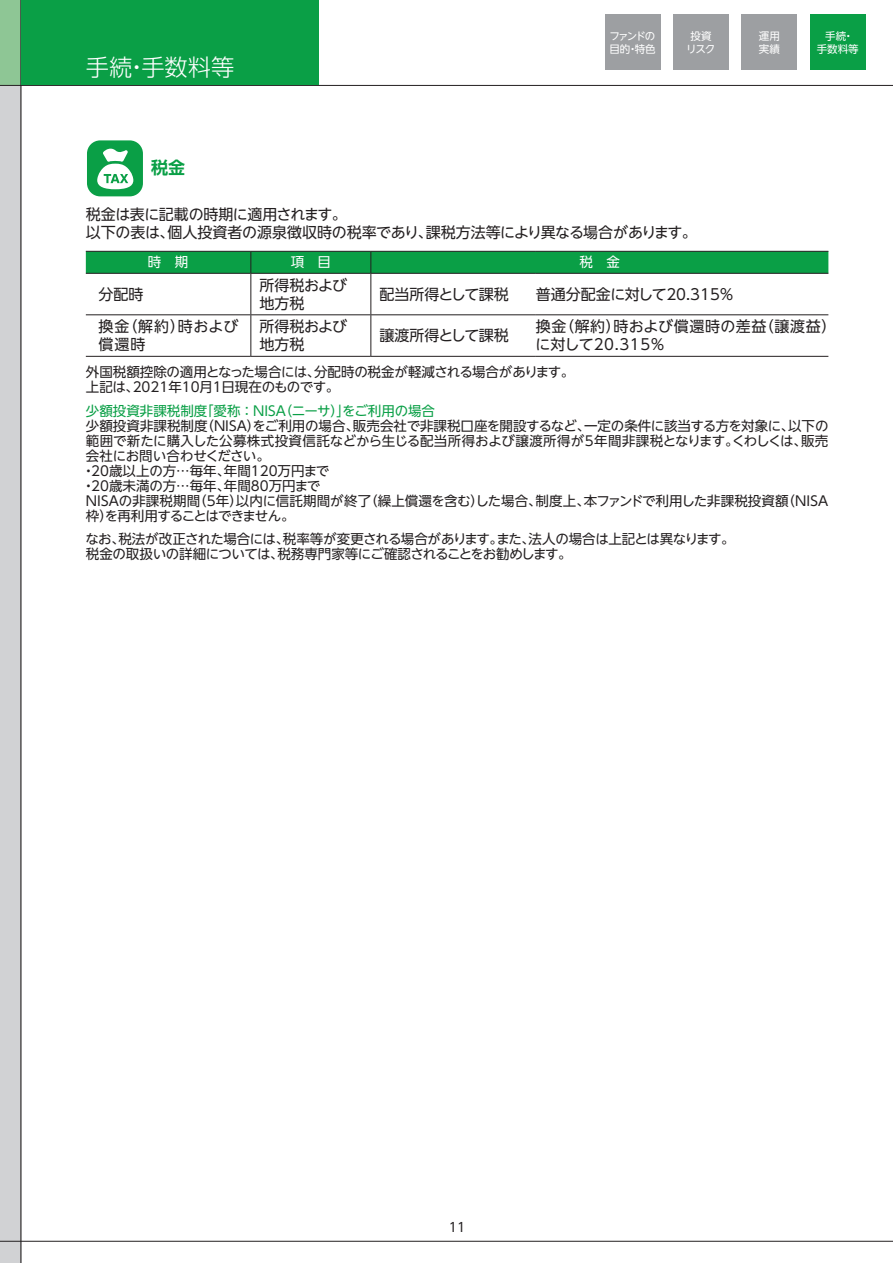
<style>
.page{position:relative;width:893px;height:1263px;background:#fff}
.page>*{position:absolute;margin:0;border:0;box-sizing:border-box;transform-origin:0 0}
.t1{font:300 23.25px "UD Shin Go NT Pro";color:#fff}
.t2{font:700 16.95px "UD Shin Go NT Pro De";color:#0a9f46}
.t3{font:15px/18px "UD Shin Go NT Pro";color:#231f20}
.t4{font:15px/18px "UD Shin Go NT Pro";letter-spacing:.04em;color:#231f20}
.t5{font:15px "UD Shin Go NT Pro";letter-spacing:-.02em;color:#231f20}
.t6{font:15px/18px "UD Shin Go NT Pro";letter-spacing:.06em;color:#231f20}
.t7{font:13.5px/15px "UD Shin Go NT Pro";letter-spacing:-.01em;color:#231f20}
.t8{font:13.5px/15px "UD Shin Go NT Pro";letter-spacing:-.03em;color:#231f20}
.t9{font:13.5px "UD Shin Go NT Pro";color:#0a9f46}
.t10{font:13.5px "UD Shin Go NT Pro";color:#fff}
.t11{font:12.75px "UD Shin Go NT Pro";color:#231f20}
.t12{font:10.5px/12.6px "UD Shin Go NT Pro";color:#fff;text-align:center}
.t13{font:10.5px/12.6px "UD Shin Go NT Pro";letter-spacing:-.135em;color:#fff}
</style>
<div class="page">
<div style="left:0;top:85px;width:21px;height:1178px;background:#d1d2d4"></div>
<div style="left:0;top:0;width:21px;height:85px;background:#8ec695"></div>
<hr style="left:0;top:1241px;width:893px;height:1px;background:#231f20">
<hr style="left:0;top:85px;width:893px;height:1px;background:#231f20">
<hr style="left:21px;top:0;width:1px;height:1263px;background:#231f20">
<div style="left:21px;top:0;width:298px;height:85px;background:#0a9f46"></div>
<div style="left:605px;top:15px;width:56px;height:55px;background:#9d9fa2"></div>
<div style="left:673px;top:15px;width:56px;height:55px;background:#9d9fa2"></div>
<div style="left:741px;top:15px;width:56px;height:55px;background:#9d9fa2"></div>
<div style="left:810px;top:15px;width:56px;height:55px;background:#0a9f46"></div>
<svg style="left:86px;top:251px;width:742px;height:22px;background:#0b9a44"></svg>
<hr style="left:536px;top:251px;width:292px;height:1px;background:#231f20">
<hr style="left:86px;top:273px;width:165px;height:1px;background:#231f20">
<hr style="left:251px;top:273px;width:120px;height:1px;background:#231f20">
<hr style="left:250px;top:274px;width:1px;height:40px;background:#231f20">
<hr style="left:371px;top:273px;width:165px;height:1px;background:#231f20">
<hr style="left:370px;top:274px;width:1px;height:40px;background:#231f20">
<hr style="left:536px;top:273px;width:292px;height:1px;background:#231f20">
<hr style="left:86px;top:314px;width:165px;height:1px;background:#231f20">
<hr style="left:251px;top:314px;width:120px;height:1px;background:#231f20">
<hr style="left:250px;top:315px;width:1px;height:41px;background:#231f20">
<hr style="left:371px;top:314px;width:165px;height:1px;background:#231f20">
<hr style="left:370px;top:315px;width:1px;height:41px;background:#231f20">
<hr style="left:536px;top:314px;width:292px;height:1px;background:#231f20">
<hr style="left:86px;top:356px;width:165px;height:1px;background:#231f20">
<hr style="left:251px;top:356px;width:120px;height:1px;background:#231f20">
<hr style="left:371px;top:356px;width:165px;height:1px;background:#231f20">
<hr style="left:536px;top:356px;width:292px;height:1px;background:#231f20">
<svg style="left:86px;top:139px;width:58px;height:58px"></svg>
<svg style="left:87px;top:140px;width:56px;height:56px"></svg>
<h1 class="t1" style="left:86px;top:48px;width:150px">手続・手数料等</h1>
<p class="t2" style="left:151px;top:154px;width:36px">税金</p>
<p class="t13" style="left:609px;top:30px;width:48px">ファンドの目的・特色</p>
<p class="t12" style="left:686px;top:30px;width:31px">投資リスク</p>
<p class="t12" style="left:759px;top:30px;width:22px;text-align:left">運用実績</p>
<p class="t12" style="left:817px;top:30px;width:43px">手続・<br>手数料等</p>
<p class="t3" style="left:86px;top:205px;width:613px">税金は表に記載の時期に適用されます。<br>以下の表は、個人投資者の源泉徴収時の税率であり、課税方法等により異なる場合があります。</p>
<p class="t10" style="left:148px;top:251px;width:42px">時　期</p>
<p class="t10" style="left:291px;top:251px;width:42px">項　目</p>
<p class="t10" style="left:580px;top:251px;width:42px">税　金</p>
<p class="t3" style="left:99px;top:285px;width:46px">分配時</p>
<p class="t3" style="left:259px;top:276px;width:89px">所得税および地方税</p>
<p class="t5" style="left:379px;top:282px;width:131px">配当所得として課税</p>
<p class="t3" style="left:536px;top:285px;width:200px">普通分配金に対して20.315％</p>
<p class="t6" style="left:99px;top:317px;width:141px">換金（解約）時および償還時</p>
<p class="t3" style="left:259px;top:317px;width:89px">所得税および地方税</p>
<p class="t5" style="left:379px;top:323px;width:131px">譲渡所得として課税</p>
<p class="t4" style="left:535px;top:317px;width:303px">換金（解約）時および償還時の差益（譲渡益）に対して20.315％</p>
<p class="t7" style="left:86px;top:364px;width:490px">外国税額控除の適用となった場合には、分配時の税金が軽減される場合があります。上記は、2021年10月1日現在のものです。</p>
<p class="t9" style="left:86px;top:400px;width:351px">少額投資非課税制度「愛称：NISA（ニーサ）」をご利用の場合</p>
<p class="t7" style="left:82px;top:418px;width:748px">少額投資非課税制度（NISA）をご利用の場合、販売会社で非課税口座を開設するなど、一定の条件に該当する方を対象に、以下の範囲で新たに購入した公募株式投資信託などから生じる配当所得および譲渡所得が5年間非課税となります。くわしくは、販売会社にお問い合わせください。<br>・20歳以上の方…毎年、年間120万円まで<br>・20歳未満の方…毎年、年間80万円まで<br>NISAの非課税期間（5年）以内に信託期間が終了（繰上償還を含む）した場合、制度上、本ファンドで利用した非課税投資額（NISA枠）を再利用することはできません。</p>
<p class="t8" style="left:85px;top:531px;width:651px">なお、税法が改正された場合には、税率等が変更される場合があります。また、法人の場合は上記とは異なります。税金の取扱いの詳細については、税務専門家等にご確認されることをお勧めします。</p>
<p class="t11" style="left:449px;top:1216px;width:18px">11</p>
</div>
